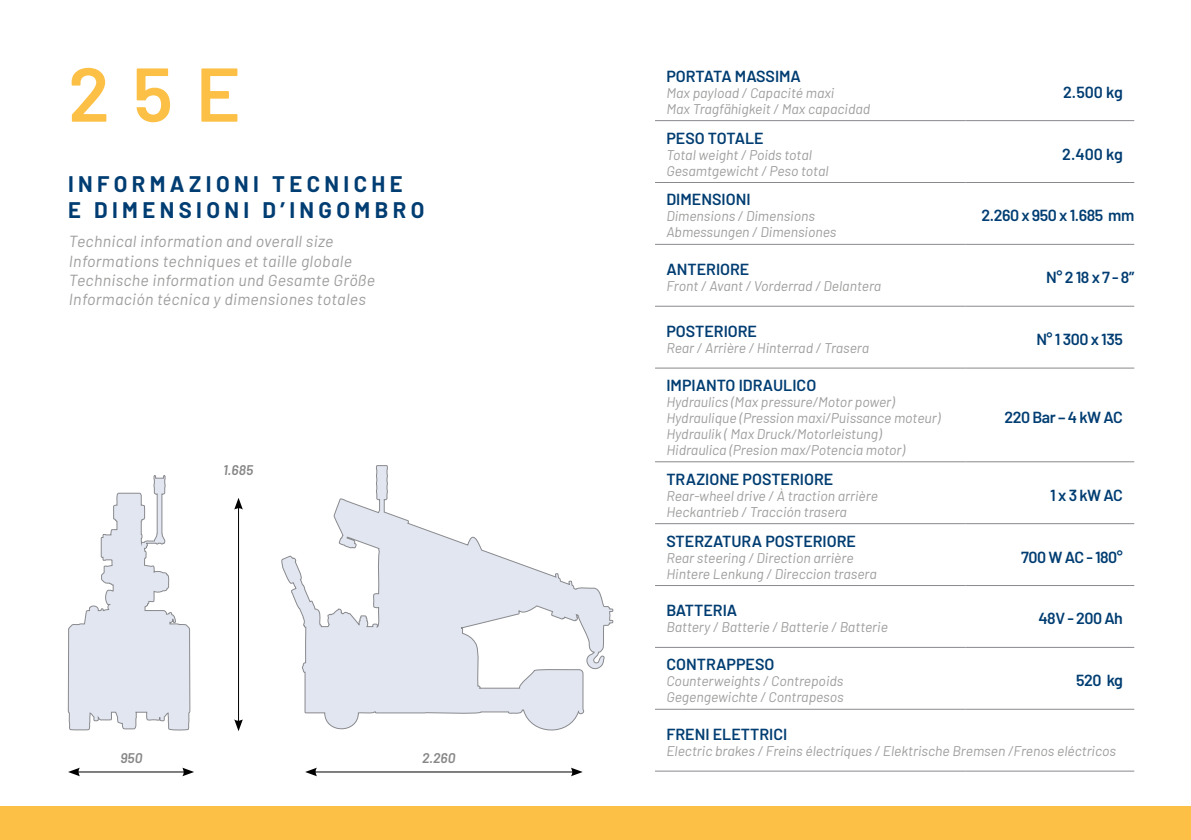
<style>
.page{position:relative;width:1191px;height:840px;background:#fff}
.page>*{position:absolute;margin:0;border:0;box-sizing:border-box;transform-origin:0 0}
.t1{font:600 76px "Barlow";color:#fcc046}
.t2{font:700 22px/26px "Barlow";letter-spacing:.2em;color:#003d72}
.t3{font:600 16px "Barlow";color:#003d72}
.t4{font:italic 16px/19.2px "Barlow";letter-spacing:.02em;color:#9d9d9c}
.t5{font:600 16px "Barlow";letter-spacing:-.03em;color:#003d72}
.t6{font:italic 14px/16px "Barlow";color:#9d9d9c}
.t7{font:italic 600 14px "Barlow";color:#878787}
</style>
<div class="page">
<hr style="left:655px;top:120px;width:310px;height:1px;background:#898a8e">
<hr style="left:965px;top:120px;width:169px;height:1px;background:#898a8e">
<hr style="left:655px;top:182px;width:310px;height:1px;background:#898a8e">
<hr style="left:965px;top:182px;width:169px;height:1px;background:#898a8e">
<hr style="left:655px;top:244px;width:310px;height:1px;background:#898a8e">
<hr style="left:965px;top:244px;width:169px;height:1px;background:#898a8e">
<hr style="left:655px;top:306px;width:310px;height:1px;background:#898a8e">
<hr style="left:965px;top:306px;width:169px;height:1px;background:#898a8e">
<hr style="left:655px;top:367px;width:310px;height:1px;background:#898a8e">
<hr style="left:965px;top:367px;width:169px;height:1px;background:#898a8e">
<hr style="left:655px;top:461px;width:310px;height:1px;background:#898a8e">
<hr style="left:965px;top:461px;width:169px;height:1px;background:#898a8e">
<hr style="left:655px;top:523px;width:310px;height:1px;background:#898a8e">
<hr style="left:965px;top:523px;width:169px;height:1px;background:#898a8e">
<hr style="left:655px;top:585px;width:310px;height:1px;background:#898a8e">
<hr style="left:965px;top:585px;width:169px;height:1px;background:#898a8e">
<hr style="left:655px;top:646px;width:310px;height:1px;background:#898a8e">
<hr style="left:965px;top:646px;width:169px;height:1px;background:#898a8e">
<hr style="left:655px;top:708px;width:310px;height:1px;background:#898a8e">
<hr style="left:655px;top:770px;width:310px;height:1px;background:#898a8e">
<hr style="left:965px;top:770px;width:169px;height:1px;background:#898a8e">
<hr style="left:965px;top:708px;width:169px;height:1px;background:#898a8e">
<div style="left:0;top:806px;width:1191px;height:33px;background:#fcc046"></div>
<hr style="left:77px;top:771px;width:108px;height:1px;background:#000">
<svg style="left:182px;top:767px;width:12px;height:8px"></svg>
<svg style="left:68px;top:767px;width:12px;height:8px"></svg>
<hr style="left:314px;top:771px;width:260px;height:1px;background:#000">
<svg style="left:571px;top:767px;width:12px;height:8px"></svg>
<svg style="left:305px;top:767px;width:12px;height:8px"></svg>
<hr style="left:238px;top:506px;width:1px;height:216px;background:#000">
<svg style="left:234px;top:498px;width:9px;height:11px"></svg>
<svg style="left:234px;top:719px;width:9px;height:11px"></svg>
<svg style="left:68px;top:475px;width:122px;height:255px"></svg>
<svg style="left:281px;top:465px;width:332px;height:266px"></svg>
<h1 class="t1" style="left:68px;top:38px;width:174px">25E</h1>
<h2 class="t2" style="left:68px;top:169px;width:358px">INFORMAZIONI TECNICHE<br>E DIMENSIONI D’INGOMBRO</h2>
<p class="t4" style="left:69px;top:231px;width:308px">Technical information and overall size Informations techniques et taille globale Technische information und Gesamte Größe Información técnica y dimensiones totales</p>
<p class="t7" style="left:223px;top:459px;width:32px">1.685</p>
<p class="t7" style="left:120px;top:747px;width:24px">950</p>
<p class="t7" style="left:422px;top:747px;width:35px">2.260</p>
<p class="t3" style="left:666px;top:64px;width:136px">PORTATA MASSIMA</p>
<p class="t6" style="left:666px;top:83px;width:205px">Max payload / Capacité maxi<br>Max Tragfähigkeit / Max capacidad</p>
<p class="t3" style="left:1063px;top:80px;width:61px">2.500 kg</p>
<p class="t3" style="left:666px;top:126px;width:99px">PESO TOTALE</p>
<p class="t6" style="left:666px;top:145px;width:164px">Total weight / Poids total<br>Gesamtgewicht / Peso total</p>
<p class="t3" style="left:1062px;top:142px;width:62px">2.400 kg</p>
<p class="t3" style="left:666px;top:188px;width:86px">DIMENSIONI</p>
<p class="t6" style="left:666px;top:207px;width:171px">Dimensions / Dimensions<br>Abmessungen / Dimensiones</p>
<p class="t5" style="left:981px;top:204px;width:154px">2.260 x 950 x 1.685 mm</p>
<p class="t3" style="left:666px;top:257px;width:85px">ANTERIORE</p>
<p class="t6" style="left:666px;top:277px;width:216px">Front / Avant / Vorderrad / Delantera</p>
<p class="t3" style="left:1046px;top:265px;width:90px">N° 2 18 x 7 - 8”</p>
<p class="t3" style="left:666px;top:319px;width:92px">POSTERIORE</p>
<p class="t6" style="left:666px;top:339px;width:204px">Rear / Arrière / Hinterrad / Trasera</p>
<p class="t3" style="left:666px;top:373px;width:151px">IMPIANTO IDRAULICO</p>
<p class="t6" style="left:666px;top:392px;width:275px">Hydraulics (Max pressure/Motor power)<br>Hydraulique (Pression maxi/Puissance moteur)<br>Hydraulik ( Max Druck/Motorleistung)<br>Hidraulica (Presion max/Potencia motor)</p>
<p class="t3" style="left:1036px;top:327px;width:88px">N° 1 300 x 135</p>
<p class="t5" style="left:1004px;top:405px;width:120px">220 Bar – 4 kW AC</p>
<p class="t3" style="left:666px;top:467px;width:168px">TRAZIONE POSTERIORE</p>
<p class="t6" style="left:666px;top:486px;width:213px">Rear-wheel drive / À traction arrière<br>Heckantrieb / Tracción trasera</p>
<p class="t3" style="left:1050px;top:483px;width:74px">1 x 3 kW AC</p>
<p class="t3" style="left:666px;top:528px;width:191px">STERZATURA POSTERIORE</p>
<p class="t6" style="left:666px;top:548px;width:212px">Rear steering / Direction arrière<br>Hintere Lenkung / Direccion trasera</p>
<p class="t3" style="left:1021px;top:544px;width:103px">700 W AC - 180°</p>
<p class="t3" style="left:666px;top:598px;width:72px">BATTERIA</p>
<p class="t6" style="left:666px;top:618px;width:223px">Battery / Batterie / Batterie / Batterie</p>
<p class="t3" style="left:1038px;top:606px;width:86px">48V - 200 Ah</p>
<p class="t3" style="left:666px;top:652px;width:110px">CONTRAPPESO</p>
<p class="t6" style="left:666px;top:671px;width:179px">Counterweights / Contrepoids<br>Gegengewichte / Contrapesos</p>
<p class="t3" style="left:1076px;top:668px;width:48px">520 kg</p>
<p class="t3" style="left:666px;top:722px;width:122px">FRENI ELETTRICI</p>
<p class="t6" style="left:666px;top:741px;width:451px">Electric brakes / Freins électriques / Elektrische Bremsen /Frenos eléctricos</p>
</div>
